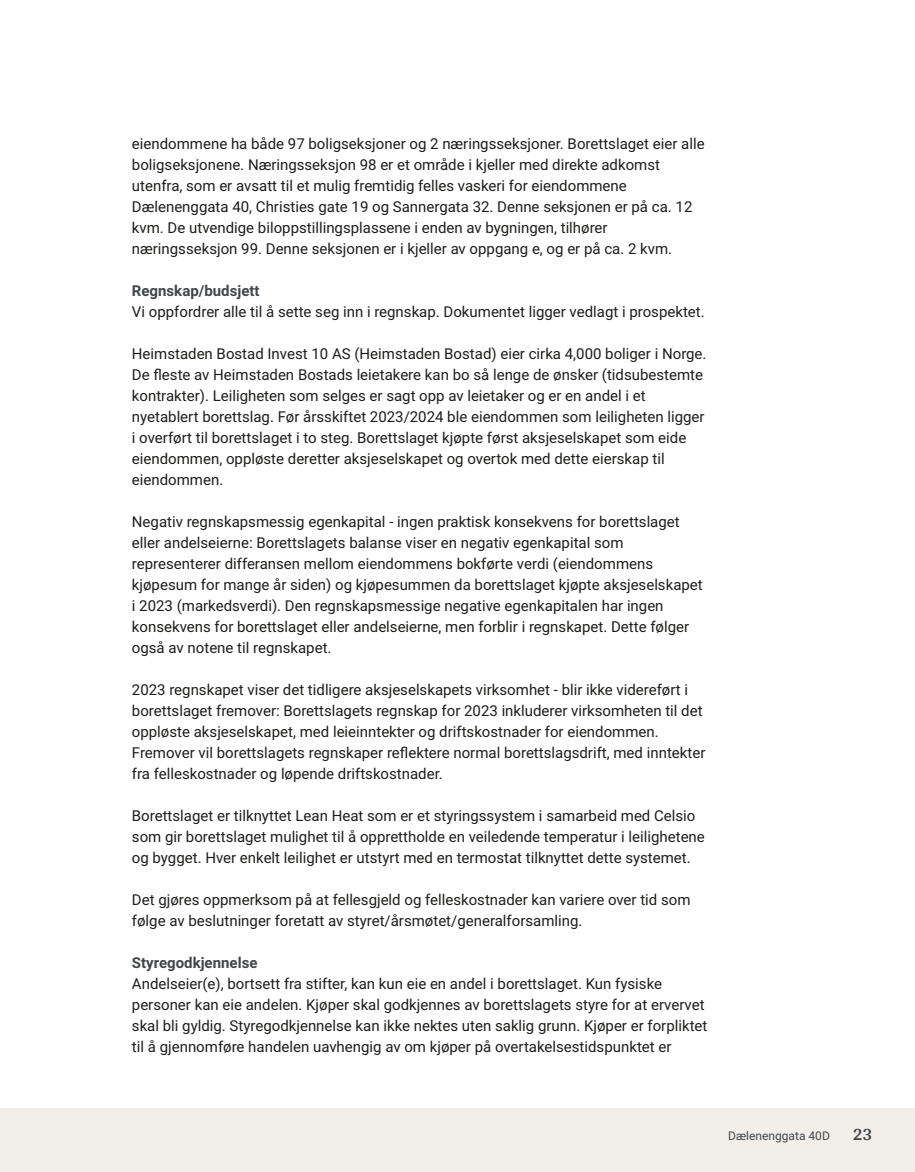
<style>
.page{position:relative;width:915px;height:1172px;background:#fff}
.page>*{position:absolute;margin:0;border:0;box-sizing:border-box;transform-origin:0 0}
.t1{font:700 18px "Arya";color:#414749}
.t2{font:15px/21px "Roboto Vitec";color:#1d1d1b}
.t3{font:700 15px "Roboto Vitec";color:#414749}
.t4{font:12px "Roboto Vitec";color:#414749}
</style>
<div class="page">
<div style="left:0;top:1108px;width:914px;height:64px;background:#f2eeea"></div>
<p class="t2" style="left:132px;top:132px;width:574px">eiendommene ha både 97 boligseksjoner og 2 næringsseksjoner. Borettslaget eier alle boligseksjonene. Næringsseksjon 98 er et område i kjeller med direkte adkomst utenfra, som er avsatt til et mulig fremtidig felles vaskeri for eiendommene Dælenenggata 40, Christies gate 19 og Sannergata 32. Denne seksjonen er på ca. 12 kvm. De utvendige biloppstillingsplassene i enden av bygningen, tilhører næringsseksjon 99. Denne seksjonen er i kjeller av oppgang e, og er på ca. 2 kvm.</p>
<p class="t3" style="left:132px;top:280px;width:129px">Regnskap/ budsjett</p>
<p class="t2" style="left:132px;top:300px;width:574px">Vi oppfordrer alle til å sette seg inn i regnskap. Dokumentet ligger vedlagt i prospektet.</p>
<p class="t2" style="left:132px;top:342px;width:576px">Heimstaden Bostad Invest 10 AS (Heimstaden Bostad) eier cirka 4,000 boliger i Norge.<br>De fleste av Heimstaden Bostads leietakere kan bo så lenge de ønsker (tidsubestemte kontrakter). Leiligheten som selges er sagt opp av leietaker og er en andel i et nyetablert borettslag. Før årsskiftet 2023/ 2024 ble eiendommen som leiligheten ligger i overført til borettslaget i to steg. Borettslaget kjøpte først aksjeselskapet som eide eiendommen, oppløste deretter aksjeselskapet og overtok med dette eierskap til eiendommen.</p>
<p class="t2" style="left:132px;top:510px;width:572px">Negativ regnskapsmessig egenkapital ‑ ingen praktisk konsekvens for borettslaget eller andelseierne: Borettslagets balanse viser en negativ egenkapital som representerer differansen mellom eiendommens bokførte verdi (eiendommens kjøpesum for mange år siden) og kjøpesummen da borettslaget kjøpte aksjeselskapet i 2023 (markedsverdi). Den regnskapsmessige negative egenkapitalen har ingen konsekvens for borettslaget eller andelseierne, men forblir i regnskapet. Dette følger også av notene til regnskapet.</p>
<p class="t2" style="left:132px;top:678px;width:574px">2023 regnskapet viser det tidligere aksjeselskapets virksomhet ‑ blir ikke videreført i borettslaget fremover: Borettslagets regnskap for 2023 inkluderer virksomheten til det oppløste aksjeselskapet, med leieinntekter og driftskostnader for eiendommen.<br>Fremover vil borettslagets regnskaper reflektere normal borettslagsdrift, med inntekter fra felleskostnader og løpende driftskostnader.</p>
<p class="t2" style="left:132px;top:804px;width:574px">Borettslaget er tilknyttet Lean Heat som er et styringssystem i samarbeid med Celsio som gir borettslaget mulighet til å opprettholde en veiledende temperatur i leilighetene og bygget. Hver enkelt leilighet er utstyrt med en termostat tilknyttet dette systemet.</p>
<p class="t2" style="left:132px;top:888px;width:560px">Det gjøres oppmerksom på at fellesgjeld og felleskostnader kan variere over tid som følge av beslutninger foretatt av styret/ årsmøtet/ generalforsamling.</p>
<p class="t3" style="left:132px;top:952px;width:127px">Styregodkjennelse</p>
<p class="t2" style="left:132px;top:972px;width:577px">Andelseier(e), bortsett fra stifter, kan kun eie en andel i borettslaget. Kun fysiske personer kan eie andelen. Kjøper skal godkjennes av borettslagets styre for at ervervet skal bli gyldig. Styregodkjennelse kan ikke nektes uten saklig grunn. Kjøper er forpliktet til å gjennomføre handelen uavhengig av om kjøper på overtakelsestidspunktet er</p>
<p class="t4" style="left:728px;top:1127px;width:103px">Dælenenggata 40D</p>
<p class="t1" style="left:852px;top:1123px;width:21px">23</p>
</div>
